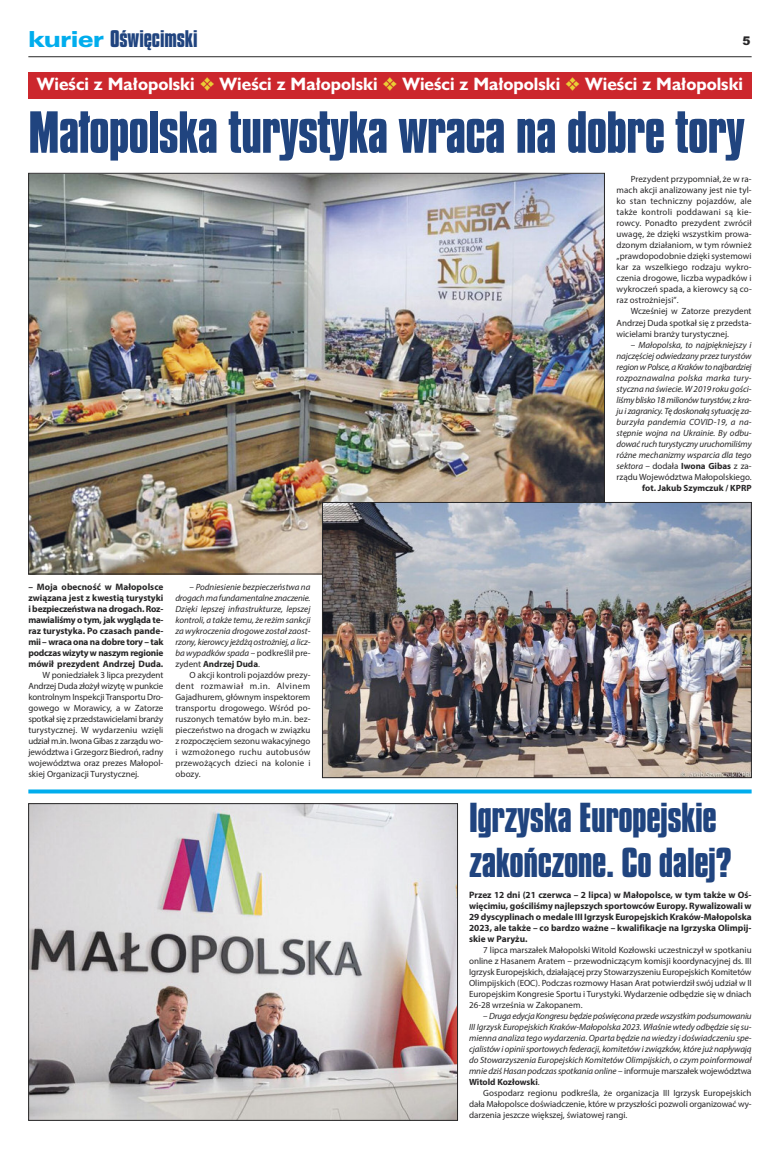
<style>
.page{position:relative;width:780px;height:1149px;background:#fff}
.page>*{position:absolute;margin:0;border:0;box-sizing:border-box;transform-origin:0 0}
.t1{font:51px "Compacta EU Bold";letter-spacing:-.015em;color:#20447f}
.t2{font:36px/45px "Compacta EU Bold";letter-spacing:-.015em;color:#20447f}
.t3{font:20.7px "Compacta EU Bold";letter-spacing:-.005em;color:#20447f}
.t4{font:700 18px "Humanst 521 EU";color:#fff}
.t5{font:900 12px "Arial";color:#272627}
.t6{font:700 9.3px/11px "Myriad Pro";color:#272627;text-align:justify}
.t7{font:9px/11px "Myriad Pro";color:#272627;text-align:justify}
.t8{font:italic 9px/11px "Myriad Pro";letter-spacing:-.01em;color:#272627;text-align:justify}
.t9{font:700 9px "Myriad Pro";color:#272627}
.s1{font-family:"Zurich Blk Ex EU";font-size:22.1px;color:#00aded}
.s2{color:#eace35}
.s3{font-style:normal}
.s4{font-weight:700;font-style:normal}
</style>
<div class="page">
<hr style="left:28px;top:56px;width:723px;height:1px;background:#272627">
<div style="left:28px;top:72px;width:723px;height:26px;background:#cc272d"></div>
<img style="left:30px;top:175px;width:572px;height:397px">
<img style="left:30px;top:805px;width:426px;height:313px">
<div style="left:28px;top:803px;width:430px;height:317px;border:1px solid #272627"></div>
<svg style="left:28px;top:789px;width:723px;height:4px;background:#1fb6ef"></svg>
<img style="left:324px;top:504px;width:425px;height:271px">
<div style="left:322px;top:502px;width:429px;height:275px;border:1px solid #272627"></div>
<h3 class="t3" style="left:28px;top:26px;width:171px"><span class="s1">kurier</span> Oświęcimski</h3>
<h3 class="t5" style="left:742px;top:34px;width:10px">5</h3>
<h3 class="t4" style="left:37px;top:72px;width:707px">Wieści z Małopolski <span class="s2">❖</span> Wieści z Małopolski <span class="s2">❖</span> Wieści z Małopolski <span class="s2">❖</span> Wieści z Małopolski</h3>
<h1 class="t1" style="left:28px;top:101px;width:718px">Małopolska turystyka wraca na dobre tory</h1>
<p class="t6" style="left:28px;top:581px;width:136px">– moja obecność w małopolsce związana jest z kwestią turystyki i bezpieczeństwa na drogach. roz&shy;mawialiśmy o tym, jak wygląda te&shy;raz turystyka. Po czasach pande&shy;mii – wraca ona na dobre tory – tak podczas wizyty w naszym regionie mówił prezydent Andrzej Duda.</p>
<p class="t7" style="left:28px;top:669px;width:136px;text-indent:14px">W poniedziałek 3 lipca prezydent Andrzej Duda złożył wizytę w punkcie kontrolnym Inspekcji Transportu Dro&shy;gowego w Morawicy, a w Zatorze spotkał się z przedstawicielami branży turystycznej. W wydarzeniu wzięli udział m.in. Iwona Gibas z zarządu wo&shy;jewództwa i Grzegorz Biedroń, radny województwa oraz prezes Małopol&shy;skiej Organizacji Turystycznej.</p>
<p class="t8" style="left:175px;top:581px;width:137px;text-indent:14px"><span class="s3">–</span> Podniesienie bezpieczeństwa na drogachma fundamentalne znaczenie.<br>Dzięki lepszej infrastrukturze, lepszej kontroli, a także temu, że reżim sankcji za wykroczenia drogowe został zaost&shy;rzony, kierowcy jeżdżą ostrożniej, a licz&shy;ba wypadków spada <span class="s3">– podkreślił pre&shy;zydent</span> <span class="s4">Andrzej Duda</span><span class="s3">.</span></p>
<p class="t7" style="left:175px;top:669px;width:137px;text-indent:14px">O akcji kontroli pojazdów prezy&shy;dent rozmawiał m.in. Alvinem Gajadhurem, głównym inspektorem transportu drogowego. Wśród po&shy;ruszonych tematów było m.in. bez&shy;pieczeństwo na drogach w związku z rozpoczęciem sezonu wakacyjnego i wzmożonego ruchu autobusów przewożących dzieci na kolonie i obozy.</p>
<p class="t7" style="left:616px;top:174px;width:137px;text-indent:14px">Prezydent przypomniał, że w ra&shy;mach akcji analizowany jest nie tyl&shy;ko stan techniczny pojazdów, ale także kontroli poddawani są kie&shy;rowcy. Ponadto prezydent zwrócił uwagę, że dzięki wszystkim prowa&shy;dzonym działaniom, w tym również „prawdopodobnie dzięki systemowi kar za wszelkiego rodzaju wykro&shy;czenia drogowe, liczba wypadków i wykroczeń spada, a kierowcy są co&shy;raz ostrożniejsi”.</p>
<p class="t7" style="left:616px;top:306px;width:136px;text-indent:14px">Wcześniej w Zatorze prezydent Andrzej Duda spotkał się z przedsta&shy;wicielami branży turystycznej.</p>
<p class="t8" style="left:616px;top:339px;width:137px;text-indent:14px"><span class="s3">–</span> Małopolska, to najpiękniejszy i najczęściej odwiedzany przez turystów region w Polsce, a Kraków to najbardziej rozpoznawalna polska marka tury&shy;styczna na świecie. W 2019 roku gości&shy;liśmy blisko 18milionówturystów, z kra&shy;ju i zagranicy. Tę doskonałą sytuację za&shy;burzyła pandemia COVID-19, a na&shy;stępnie wojna na Ukrainie. By odbu&shy;dować ruch turystyczny uruchomiliśmy różne mechanizmy wsparcia dla tego sektora – <span class="s3">dodała</span> <span class="s4">Iwona Gibas</span> <span class="s3">z za&shy;rządu Województwa Małopolskiego.</span></p>
<p class="t9" style="left:642px;top:484px;width:111px">fot. Jakub szymczuk / KPrP</p>
<h2 class="t2" style="left:469px;top:796px;width:264px">Igrzyska Europejskie zakończone. Co dalej?</h2>
<p class="t6" style="left:469px;top:889px;width:284px">Przez 12 dni (21 czerwca – 2 lipca) w małopolsce, w tym także w Oś&shy;więcimiu, gościliśmy najlepszych sportowców europy. rywalizowali w 29 dyscyplinach o medale III Igrzysk europejskich Kraków-małopolska 2023, ale także – co bardzo ważne – kwalifikacje na Igrzyska Olimpij&shy;skie w Paryżu.</p>
<p class="t7" style="left:469px;top:944px;width:284px;text-indent:14px">7 lipca marszałek Małopolski Witold Kozłowski uczestniczył w spotkaniu online z Hasanem Aratem – przewodniczącym komisji koordynacyjnej ds. III Igrzysk Europejskich, działającej przy Stowarzyszeniu Europejskich Komitetów Olimpijskich (EOC). Podczas rozmowy Hasan Arat potwierdził swój udział w II Europejskim Kongresie Sportu i Turystyki. Wydarzenie odbędzie się w dniach 26-28 września w Zakopanem.</p>
<p class="t8" style="left:469px;top:1010px;width:284px;text-indent:14px"><span class="s3">–</span> Druga edycja Kongresu będzie poświęconaprzedewszystkimpodsumowaniu III Igrzysk Europejskich Kraków-Małopolska 2023. Właśnie wtedy odbędzie się su&shy;mienna analiza tego wydarzenia.Oparta będzie na wiedzy i doświadczeniu spe&shy;cjalistów i opiniisportowych federacji, komitetów i związków, które już napływają do Stowarzyszenia Europejskich Komitetów Olimpijskich, o czym poinformował mnie dziś Hasan podczas spotkania online <span class="s3">– informuje marszałek województwa </span><span class="s4">Witold Kozłowski</span><span class="s3">.</span></p>
<p class="t7" style="left:469px;top:1087px;width:284px;text-indent:14px">Gospodarz regionu podkreśla, że organizacja III Igrzysk Europejskich dała Małopolsce doświadczenie, które w przyszłości pozwoli organizować wy&shy;darzenia jeszcze większej, światowej rangi.</p>
</div>
